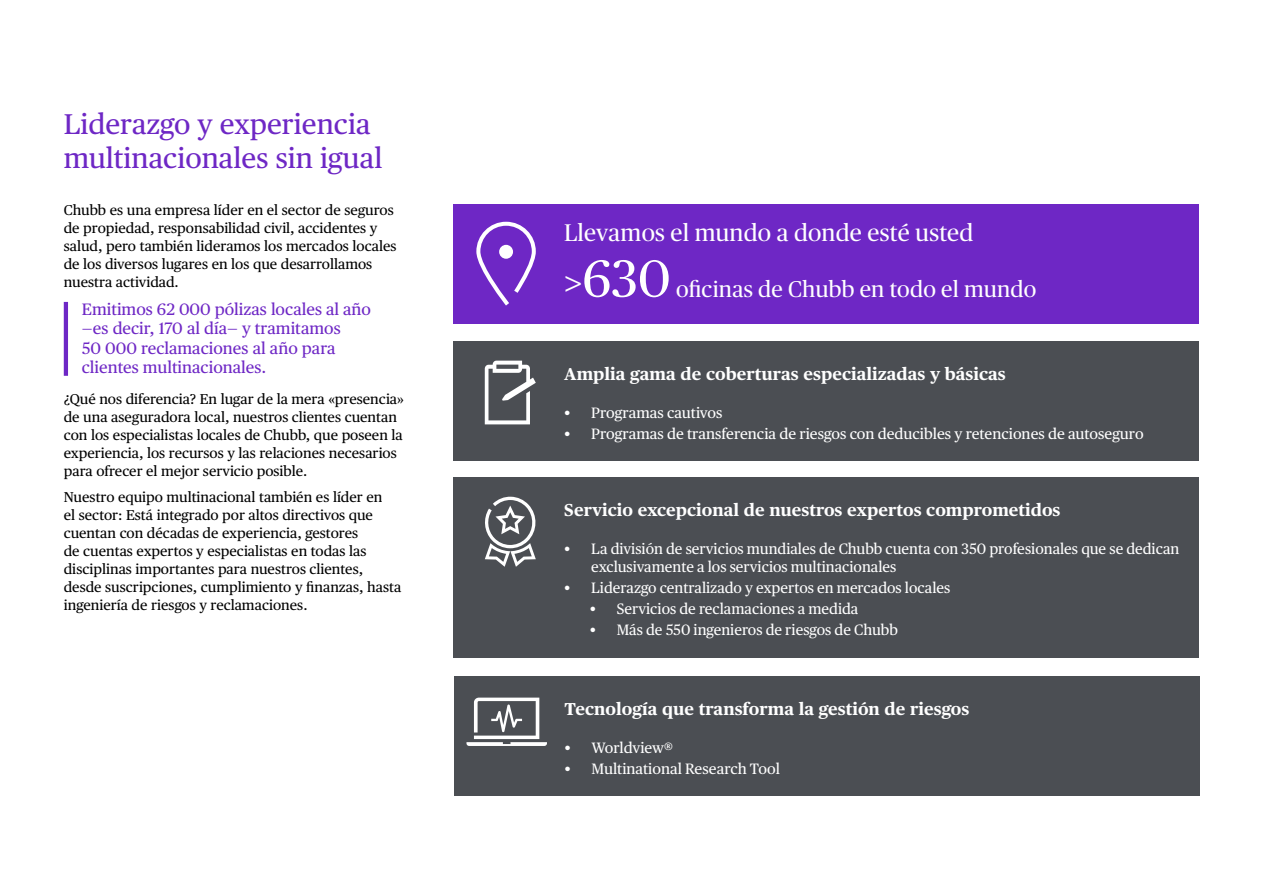
<style>
.page{position:relative;width:1263px;height:893px;background:#fff}
.page>*{position:absolute;margin:0;border:0;box-sizing:border-box;transform-origin:0 0}
.t1{font:52.05px "Chubb Publico";color:#fff}
.Page_heading{font:28.5px/34.5px "Chubb Publico Text";color:#6e27c5}
.t2{font:24px "Chubb Publico";letter-spacing:.01em;color:#fff}
.t3{font:22.65px "Chubb Publico";letter-spacing:.01em;color:#fff}
.t4{font:700 17.25px "Chubb Publico Text";color:#fff}
.Breakout_box_copy{font:16.5px/19.5px "Chubb Publico Text";color:#6e27c5}
.t5{font:15px/18px "Chubb Publico Text";color:#fff}
.Page_content_copy{font:14.25px/18px "Chubb Publico Text";color:#000}
.s1{font-size:40.05px}
</style>
<div class="page">
<div style="left:454px;top:204px;width:745px;height:119px;background:#6e27c5"></div>
<div style="left:454px;top:341px;width:745px;height:119px;background:#4b4e53"></div>
<hr style="left:64px;top:302px;width:4px;height:74px;background:#6e27c5">
<svg style="left:485px;top:361px;width:51px;height:63px"></svg>
<div style="left:454px;top:477px;width:745px;height:181px;background:#4b4e53"></div>
<svg style="left:485px;top:496px;width:51px;height:71px"></svg>
<div style="left:454px;top:676px;width:745px;height:119px;background:#4b4e53"></div>
<svg style="left:466px;top:698px;width:81px;height:48px"></svg>
<svg style="left:476px;top:221px;width:60px;height:85px"></svg>
<div style="left:499px;top:245px;width:14px;height:14px;background:#fff;border-radius:50%"></div>
<p class="Page_heading" style="left:64px;top:105px;width:320px">Liderazgo y experiencia multinacionales sin igual</p>
<p class="Page_content_copy" style="left:64px;top:200px;width:334px">Chubb es una empresa líder en el sector de seguros de propiedad, responsabilidad civil, accidentes y salud, pero también lideramos los mercados locales de los diversos lugares en los que desarrollamos nuestra actividad.</p>
<p class="Breakout_box_copy" style="left:82px;top:298px;width:291px">Emitimos 62 000 pólizas locales al año —es decir, 170 al día— y tramitamos<br>50 000 reclamaciones al año para clientes multinacionales.</p>
<p class="Page_content_copy" style="left:64px;top:389px;width:342px">¿Qué nos diferencia? En lugar de la mera «presencia» de una aseguradora local, nuestros clientes cuentan con los especialistas locales de Chubb, que poseen la experiencia, los recursos y las relaciones necesarios para ofrecer el mejor servicio posible.</p>
<p class="Page_content_copy" style="left:64px;top:487px;width:339px">Nuestro equipo multinacional también es líder en<br>el sector: Está integrado por altos directivos que cuentan con décadas de experiencia, gestores<br>de cuentas expertos y especialistas en todas las disciplinas importantes para nuestros clientes, desde suscripciones, cumplimiento y finanzas, hasta ingeniería de riesgos y reclamaciones.</p>
<p class="t2" style="left:564px;top:216px;width:411px">Llevamos el mundo a donde esté usted</p>
<p class="t1" style="left:564px;top:242px;width:108px"><span class="s1">&gt;</span>630</p>
<p class="t3" style="left:676px;top:273px;width:362px">oficinas de Chubb en todo el mundo</p>
<p class="t4" style="left:564px;top:361px;width:443px">Amplia gama de coberturas especializadas y básicas</p>
<p class="t5" style="left:564px;top:403px;width:160px">• Programas cautivos</p>
<p class="t5" style="left:564px;top:424px;width:581px">• Programas de transferencia de riesgos con deducibles y retenciones de autoseguro</p>
<p class="t4" style="left:564px;top:497px;width:498px">Servicio excepcional de nuestros expertos comprometidos</p>
<p class="t5" style="left:591px;top:539px;width:590px;text-indent:-27px">• La división de servicios mundiales de Chubb cuenta con 350 profesionales que se dedican exclusivamente a los servicios multinacionales</p>
<p class="t5" style="left:564px;top:578px;width:388px">• Liderazgo centralizado y expertos en mercados locales</p>
<p class="t5" style="left:590px;top:599px;width:270px">• Servicios de reclamaciones a medida</p>
<p class="t5" style="left:590px;top:620px;width:310px">• Más de 550 ingenieros de riesgos de Chubb</p>
<p class="t4" style="left:564px;top:696px;width:406px">Tecnología que transforma la gestión de riesgos</p>
<p class="t5" style="left:564px;top:738px;width:110px">• Worldview®</p>
<p class="t5" style="left:564px;top:759px;width:217px">• Multinational Research Tool</p>
</div>
